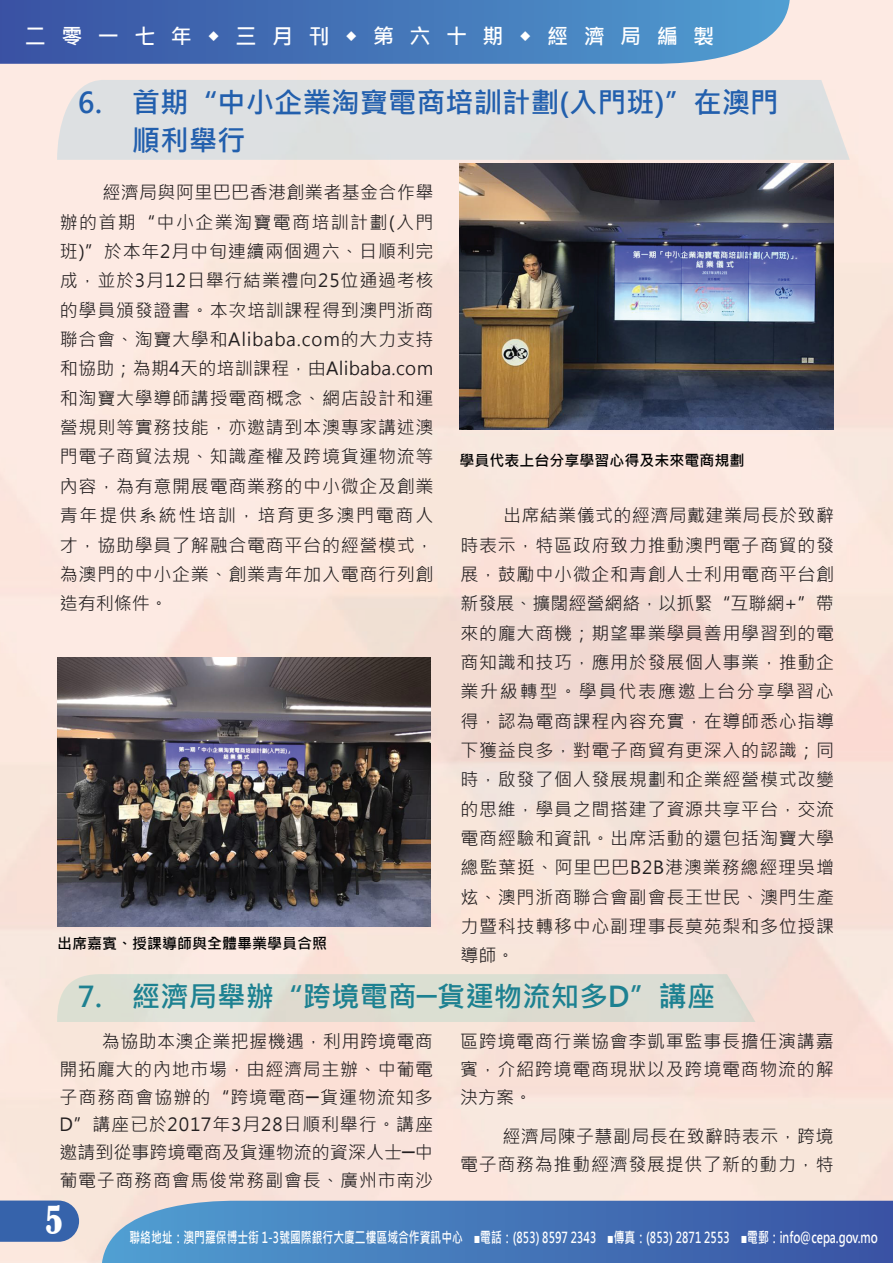
<style>
.page{position:relative;width:893px;height:1263px;background:#fff}
.page>*{position:absolute;margin:0;border:0;box-sizing:border-box;transform-origin:0 0}
.t1{font:condensed 36.15px "Bernard";color:#fff}
.t2{font:700 28.5px/38.2px "Microsoft Jheng Hei";color:#225fad}
.t3{font:700 28.5px "Microsoft Jheng Hei";color:#1d8191}
.t4{font:700 21px "Microsoft Jheng Hei";letter-spacing:.74em;color:#fff}
.t5{font:18px/29.4px "Microsoft Jheng Hei";letter-spacing:.04em;color:#231f20;text-align:justify}
.t6{font:700 15px "Microsoft Jheng Hei";color:#fff;scale:.72 1}
.t7{font:700 15px "Microsoft Jheng Hei";color:#000}
</style>
<div class="page">
<img style="left:0;top:0;width:893px;height:1263px">
<svg style="left:0;top:0;width:790px;height:64px;background:#4a79b9"></svg>
<svg style="left:102px;top:1201px;width:791px;height:62px;background:#4a79b9"></svg>
<div style="left:57px;top:80px;width:793px;height:80px;background:#dde0e2"></div>
<svg style="left:0;top:1200px;width:79px;height:42px;background:#446cae"></svg>
<div style="left:57px;top:974px;width:698px;height:48px;background:#dbdfd2"></div>
<img style="left:57px;top:657px;width:374px;height:269px">
<img style="left:460px;top:164px;width:373px;height:266px">
<p class="t4" style="left:25px;top:23px;width:691px">二零一七年◆三月刊◆第六十期◆經濟局編製</p>
<h2 class="t2" style="left:132px;top:83px;width:649px;text-indent:-54px">6. 首期“中小企業淘寶電商培訓計劃(入門班)”在澳門順利舉行</h2>
<p class="t5" style="left:60px;top:178px;width:375px;text-indent:43px">經濟局與阿里巴巴香港創業者基金合作舉辦的首期“中小企業淘寶電商培訓計劃(入門班)”於本年2月中旬連續兩個週六、日順利完成，並於3月12日舉行結業禮向25位通過考核的學員頒發證書。本次培訓課程得到澳門浙商聯合會、淘寶大學和Alibaba.com的大力支持和協助；為期4天的培訓課程，由Alibaba.com和淘寶大學導師講授電商概念、網店設計和運營規則等實務技能，亦邀請到本澳專家講述澳門電子商貿法規、知識產權及跨境貨運物流等內容，為有意開展電商業務的中小微企及創業青年提供系統性培訓，培育更多澳門電商人才，協助學員了解融合電商平台的經營模式，為澳門的中小企業、創業青年加入電商行列創造有利條件。</p>
<p class="t7" style="left:460px;top:451px;width:286px">學員代表上台分享學習心得及未來電商規劃</p>
<p class="t5" style="left:460px;top:501px;width:375px;text-indent:43px">出席結業儀式的經濟局戴建業局長於致辭時表示，特區政府致力推動澳門電子商貿的發展，鼓勵中小微企和青創人士利用電商平台創新發展、擴闊經營網絡，以抓緊“互聯網+”帶來的龐大商機；期望畢業學員善用學習到的電商知識和技巧，應用於發展個人事業，推動企業升級轉型。學員代表應邀上台分享學習心得，認為電商課程內容充實，在導師悉心指導下獲益良多，對電子商貿有更深入的認識；同時，啟發了個人發展規劃和企業經營模式改變的思維，學員之間搭建了資源共享平台，交流電商經驗和資訊。出席活動的還包括淘寶大學總監葉挺、阿里巴巴B2B港澳業務總經理吳增炫、澳門浙商聯合會副會長王世民、澳門生產力暨科技轉移中心副理事長莫苑梨和多位授課導師。</p>
<p class="t7" style="left:57px;top:934px;width:271px">出席嘉賓、授課導師與全體畢業學員合照</p>
<h2 class="t3" style="left:78px;top:979px;width:639px">7. 經濟局舉辦“跨境電商─貨運物流知多D”講座</h2>
<p class="t5" style="left:59px;top:1028px;width:375px;line-height:27.6px;text-indent:43px">為協助本澳企業把握機遇，利用跨境電商開拓龐大的內地市場，由經濟局主辦、中葡電子商務商會協辦的“跨境電商─貨運物流知多D”講座已於2017年3月28日順利舉行。講座邀請到從事跨境電商及貨運物流的資深人士─中葡電子商務商會馬俊常務副會長、廣州市南沙</p>
<p class="t5" style="left:460px;top:1028px;width:375px;line-height:27.6px">區跨境電商行業協會李凱軍監事長擔任演講嘉賓，介紹跨境電商現狀以及跨境電商物流的解決方案。</p>
<p class="t5" style="left:460px;top:1123px;width:375px;line-height:27.6px;text-align:right">經濟局陳子慧副局長在致辭時表示，跨境<br>電子商務為推動經濟發展提供了新的動力，特</p>
<h1 class="t1" style="left:45px;top:1199px;width:19px">5</h1>
<p class="t6" style="left:129px;top:1228px;width:1041px">聯絡地址：澳門羅保博士街 1-3號國際銀行大廈二樓區域合作資訊中心　■電話：(853) 8597 2343　■傳真：(853) 2871 2553　■電郵：info@cepa.gov.mo</p>
</div>
